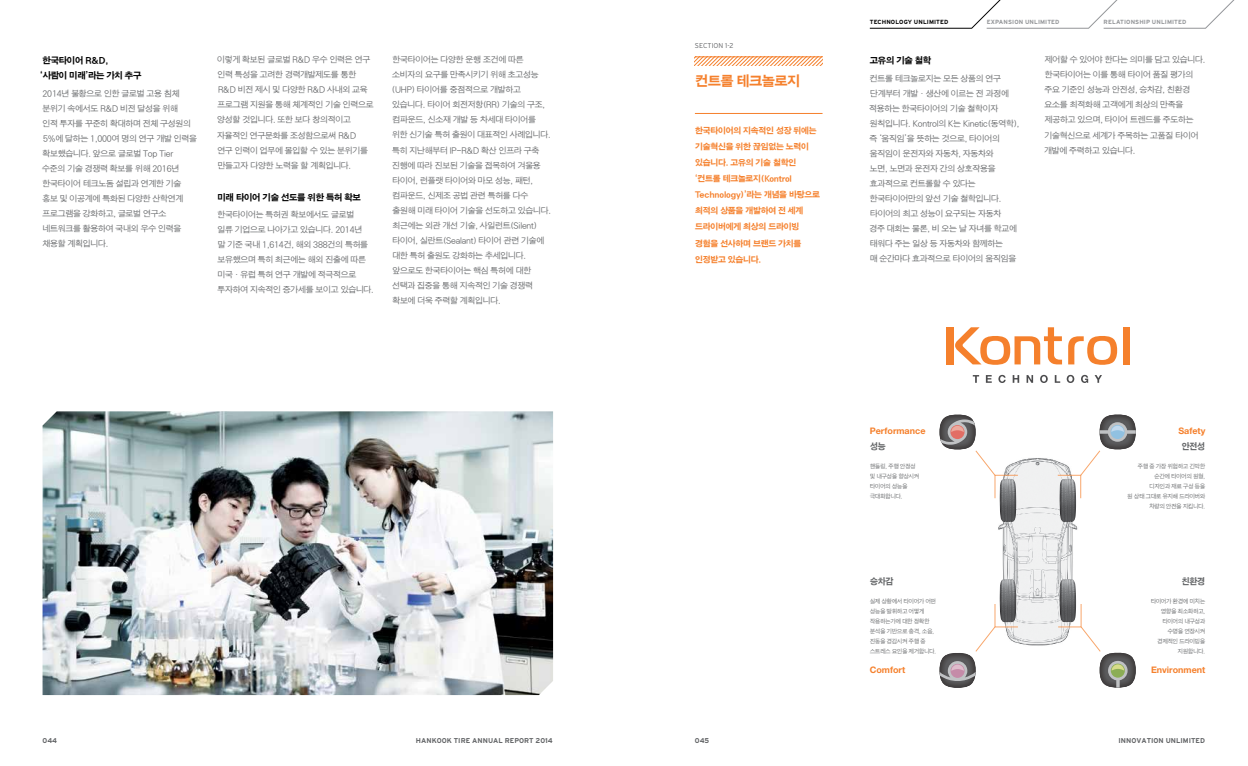
<style>
.page{position:relative;width:1248px;height:766px;background:#fff}
.page>*{position:absolute;margin:0;border:0;box-sizing:border-box;transform-origin:0 0}
.t1{font:14px "SM3 K Gothic";letter-spacing:-.1em;color:#f5802c}
.t2{font:9px/15px "SM3 K Gothic";letter-spacing:-.1em;color:#000}
.t3{font:700 9px "Helvetica Neue LT Std";color:#f5802c}
.t4{font:9px "SM3 K Gothic";letter-spacing:-.1em;color:#626466;scale:.95 1}
.t5{font:8.5px/15px "SM3 J Gothic 02";letter-spacing:-.1em;color:#626466}
.t6{font:8.5px/16px "SM3 K Gothic";letter-spacing:-.1em;color:#f5802c}
.t7{font:700 7px "Interstate";color:#626466}
.t8{font:300 7px "Interstate";color:#626466}
.t9{font:6px/10px "SM3 J Gothic 02";letter-spacing:-.1em;color:#626466;scale:.95 1}
.t10{font:700 6px "Interstate";letter-spacing:.02em;color:#939598}
.t11{font:700 6px "Interstate";letter-spacing:.015em;color:#000}
</style>
<div class="page">
<img style="left:43px;top:411px;width:510px;height:283px">
<img style="left:994px;top:458px;width:87px;height:188px">
<img style="left:1059px;top:498px;width:17px;height:24px">
<img style="left:1059px;top:578px;width:17px;height:25px">
<img style="left:999px;top:498px;width:17px;height:24px">
<img style="left:999px;top:578px;width:17px;height:25px">
<svg style="left:939px;top:414px;width:79px;height:84px"></svg>
<svg style="left:939px;top:603px;width:79px;height:84px"></svg>
<svg style="left:1057px;top:603px;width:78px;height:84px"></svg>
<svg style="left:1057px;top:414px;width:78px;height:84px"></svg>
<div style="left:945px;top:327px;width:7px;height:37px;background:#f5802c"></div>
<div style="left:1122px;top:327px;width:7px;height:37px;background:#f5802c"></div>
<svg style="left:955px;top:327px;width:106px;height:37px"></svg>
<svg style="left:1068px;top:336px;width:48px;height:28px"></svg>
<svg style="left:972px;top:375px;width:7px;height:7px"></svg>
<svg style="left:985px;top:375px;width:6px;height:7px"></svg>
<svg style="left:998px;top:375px;width:7px;height:8px"></svg>
<svg style="left:1012px;top:375px;width:7px;height:7px"></svg>
<svg style="left:1026px;top:375px;width:6px;height:7px"></svg>
<svg style="left:1040px;top:375px;width:7px;height:8px"></svg>
<svg style="left:1054px;top:375px;width:6px;height:7px"></svg>
<svg style="left:1066px;top:375px;width:8px;height:8px"></svg>
<svg style="left:1081px;top:375px;width:7px;height:8px"></svg>
<svg style="left:1094px;top:375px;width:7px;height:7px"></svg>
<hr style="left:694px;top:113px;width:128px;height:1px;background:#f5802c">
<svg style="left:694px;top:57px;width:128px;height:8px"></svg>
<svg style="left:869px;top:0;width:366px;height:28px"></svg>
<p class="t2" style="left:40px;top:53px;width:103px">한국타이어 R&amp;D,<br>‘사람이 미래’라는 가치 추구</p>
<p class="t5" style="left:42px;top:86px;width:157px">2014년 불황으로 인한 글로벌 고용 침체 분위기 속에서도 R&amp;D 비전 달성을 위해<br>인적 투자를 꾸준히 확대하며 전체 구성원의<br>5%에 달하는 1,000여 명의 연구 개발 인력을 확보했습니다. 앞으로 글로벌 Top Tier 수준의 기술 경쟁력 확보를 위해 2016년 한국타이어 테크노돔 설립과 연계한 기술 홍보 및 이공계에 특화된 다양한 산학연계 프로그램을 강화하고, 글로벌 연구소 네트워크를 활용하여 국내외 우수 인력을 채용할 계획입니다.</p>
<p class="t5" style="left:217px;top:53px;width:159px">이렇게 확보된 글로벌 R&amp;D 우수 인력은 연구 인력 특성을 고려한 경력개발제도를 통한<br>R&amp;D 비전 제시 및 다양한 R&amp;D 사내외 교육 프로그램 지원을 통해 체계적인 기술 인력으로 양성할 것입니다. 또한 보다 창의적이고 자율적인 연구문화를 조성함으로써 R&amp;D 연구 인력이 업무에 몰입할 수 있는 분위기를 만들고자 다양한 노력을 할 계획입니다.</p>
<p class="t2" style="left:217px;top:190px;width:145px">미래 타이어 기술 선도를 위한 특허 확보</p>
<p class="t5" style="left:217px;top:207px;width:159px">한국타이어는 특허권 확보에서도 글로벌<br>일류 기업으로 나아가고 있습니다. 2014년<br>말 기준 국내 1,614건, 해외 388건의 특허를 보유했으며 특히 최근에는 해외 진출에 따른 미국・ 유럽 특허 연구 개발에 적극적으로 투자하여 지속적인 증가세를 보이고 있습니다.</p>
<p class="t8" style="left:694px;top:42px;width:40px">SECTION 1-2</p>
<p class="t11" style="left:869px;top:19px;width:80px">TECHNOLOGY UNLIMITED</p>
<p class="t10" style="left:986px;top:19px;width:74px">EXPANSION UNLIMITED</p>
<p class="t10" style="left:1103px;top:19px;width:84px">RELATIONSHIP UNLIMITED</p>
<p class="t5" style="left:391px;top:53px;width:161px">한국타이어는 다양한 운행 조건에 따른 소비자의 요구를 만족시키기 위해 초고성능 (UHP) 타이어를 중점적으로 개발하고 있습니다. 타이어 회전저항(RR) 기술의 구조, 컴파운드, 신소재 개발 등 차세대 타이어를 위한 신기술 특허 출원이 대표적인 사례입니다. 특히 지난해부터 IP-R&amp;D 확산 인프라 구축 진행에 따라 진보된 기술을 접목하여 겨울용 타이어, 런플랫 타이어와 마모 성능, 패턴, 컴파운드, 신제조 공법 관련 특허를 다수 출원해 미래 타이어 기술을 선도하고 있습니다. 최근에는 외관 개선 기술, 사일런트(Silent) 타이어, 실란트(Sealant) 타이어 관련 기술에 대한 특허 출원도 강화하는 추세입니다. 앞으로도 한국타이어는 핵심 특허에 대한 선택과 집중을 통해 지속적인 기술 경쟁력 확보에 더욱 주력할 계획입니다.</p>
<p class="t2" style="left:869px;top:53px;width:64px">고유의 기술 철학</p>
<p class="t5" style="left:868px;top:71px;width:152px">컨트롤 테크놀로지는 모든 상품의 연구 단계부터 개발・ 생산에 이르는 전 과정에 적용하는 한국타이어의 기술 철학이자 원칙입니다. Kontrol의 K는 Kinetic(동역학), 즉 ‘움직임’을 뜻하는 것으로, 타이어의 움직임이 운전자와 자동차, 자동차와<br>노면, 노면과 운전자 간의 상호작용을 효과적으로 컨트롤할 수 있다는 한국타이어만의 앞선 기술 철학입니다. 타이어의 최고 성능이 요구되는 자동차<br>경주 대회는 물론, 비 오는 날 자녀를 학교에 태워다 주는 일상 등 자동차와 함께하는<br>매 순간마다 효과적으로 타이어의 움직임을</p>
<h1 class="t1" style="left:694px;top:74px;width:107px">컨트롤 테크놀로지</h1>
<p class="t6" style="left:694px;top:123px;width:127px">한국타이어의 지속적인 성장 뒤에는 기술혁신을 위한 끊임없는 노력이 있습니다. 고유의 기술 철학인 ‘컨트롤 테크놀로지(Kontrol<br>Technology)’라는 개념을 바탕으로 최적의 상품을 개발하여 전 세계 드라이버에게 최상의 드라이빙 경험을 선사하며 브랜드 가치를 인정받고 있습니다.</p>
<p class="t5" style="left:1043px;top:53px;width:163px">제어할 수 있어야 한다는 의미를 담고 있습니다. 한국타이어는 이를 통해 타이어 품질 평가의 주요 기준인 성능과 안전성, 승차감, 친환경 요소를 최적화해 고객에게 최상의 만족을 제공하고 있으며, 타이어 트렌드를 주도하는 기술혁신으로 세계가 주목하는 고품질 타이어 개발에 주력하고 있습니다.</p>
<p class="t3" style="left:869px;top:425px;width:57px">Performance</p>
<p class="t4" style="left:869px;top:442px;width:19px">성능</p>
<p class="t9" style="left:869px;top:461px;width:54px">핸들링, 주행 안정성 및 내구성을 향상시켜 타이어의 성능을 극대화합니다.</p>
<p class="t4" style="left:869px;top:576px;width:27px">승차감</p>
<p class="t9" style="left:869px;top:596px;width:72px">실제 상황에서 타이어가 어떤 성능을 발휘하고 어떻게 작용하는가에 대한 정확한 분석을 기반으로 충격, 소음, 진동을 경감시켜 주행 중 스트레스 요인을 제거합니다.</p>
<p class="t3" style="left:869px;top:663px;width:37px">Comfort</p>
<p class="t3" style="left:1178px;top:425px;width:29px">Safety</p>
<p class="t4" style="left:1181px;top:442px;width:27px">안전성</p>
<p class="t9" style="left:1127px;top:461px;width:84px;text-align:right">주행 중 가장 위험하고 긴박한 순간에 타이어의 원형,<br>디자인과 재료 구성 등을<br>원 상태 그대로 유지해 드라이버와 차량의 안전을 지킵니다.</p>
<p class="t4" style="left:1181px;top:576px;width:27px">친환경</p>
<p class="t9" style="left:1150px;top:596px;width:59px;text-align:right">타이어가 환경에 미치는 영향을 최소화하고, 타이어의 내구성과 수명을 연장시켜 경제적인 드라이빙을 지원합니다.</p>
<p class="t3" style="left:1150px;top:663px;width:56px">Environment</p>
<p class="t7" style="left:43px;top:736px;width:16px">044</p>
<p class="t7" style="left:416px;top:736px;width:138px">HANKOOK TIRE ANNUAL REPORT 2014</p>
<p class="t7" style="left:694px;top:736px;width:16px">045</p>
<p class="t7" style="left:1118px;top:736px;width:88px">INNOVATION UNLIMITED</p>
</div>
